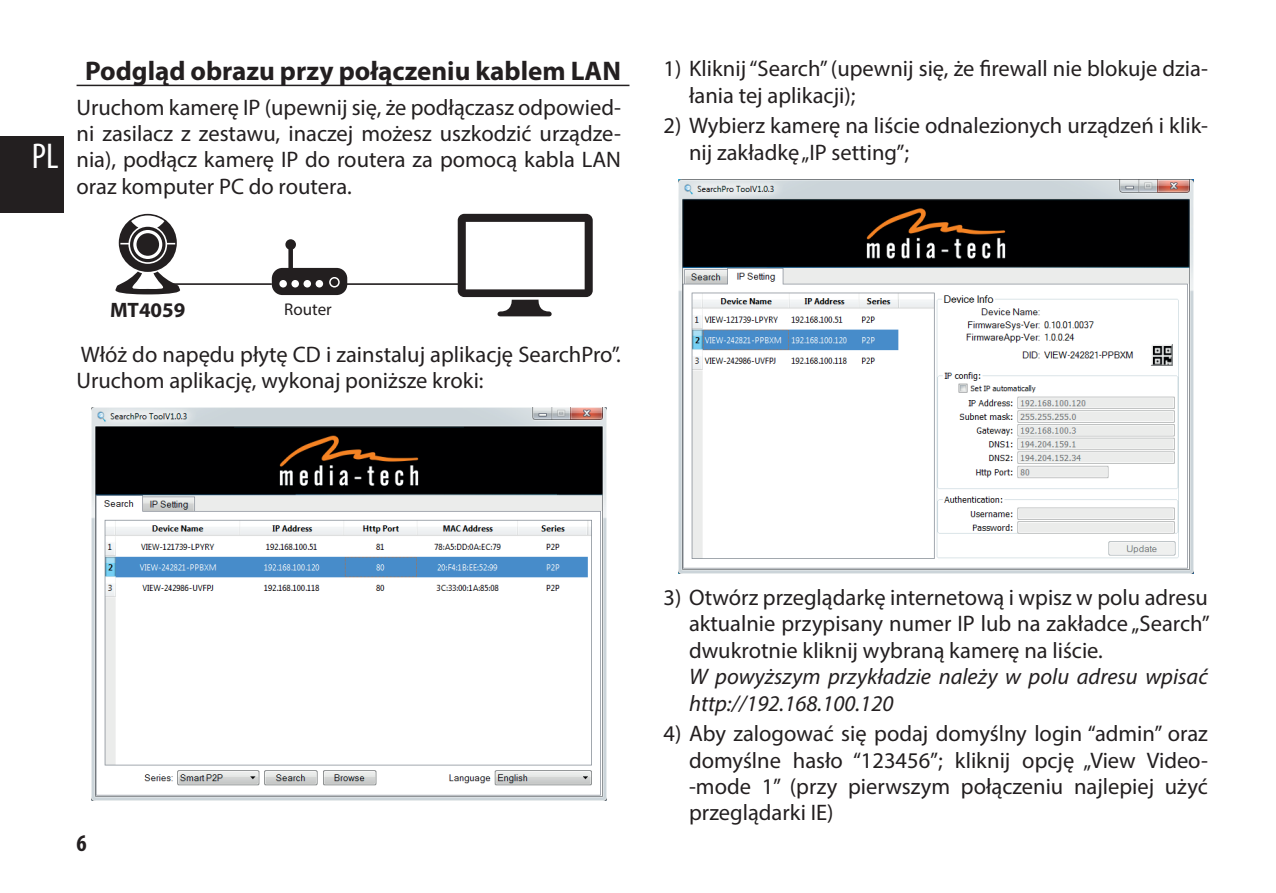
<style>
.page{position:relative;width:1276px;height:893px;background:#fff}
.page>*{position:absolute;margin:0;border:0;box-sizing:border-box;transform-origin:0 0}
.t1{font:condensed 36px "Myriad Pro";color:#fff}
.t2{font:700 27px "Myriad Pro";color:#231f20}
.t3{font:700 condensed 24px "Myriad Pro";color:#231f20}
.t4{font:22.5px/26.4px "Myriad Pro";color:#231f20;text-align:justify}
.t5{font:italic 22.5px/26.4px "Myriad Pro";color:#231f20}
.t6{font:700 21px "Myriad Pro";color:#231f20}
.t7{font:17.1px "Myriad Pro";color:#231f20}
</style>
<div class="page">
<div style="left:0;top:136px;width:64px;height:77px;background:#231f20"></div>
<img style="left:91px;top:408px;width:515px;height:393px">
<img style="left:678px;top:179px;width:515px;height:394px">
<hr style="left:77px;top:85px;width:552px;height:1px;background:#231f20">
<svg style="left:272px;top:239px;width:75px;height:56px"></svg>
<svg style="left:458px;top:214px;width:135px;height:102px"></svg>
<svg style="left:115px;top:214px;width:65px;height:80px"></svg>
<hr style="left:346px;top:283px;width:113px;height:2px;background:#231f20">
<hr style="left:170px;top:283px;width:102px;height:2px;background:#231f20">
<h1 class="t1" style="left:32px;top:135px;width:28px">PL</h1>
<p class="t2" style="left:85px;top:53px;width:537px">Podgląd obrazu przy połączeniu kablem LAN</p>
<p class="t4" style="left:77px;top:94px;width:546px">Uruchom kamerę IP (upewnij się, że podłączasz odpowied&shy;ni zasilacz z zestawu, inaczej możesz uszkodzić urządze&shy;nia), podłącz kamerę IP do routera za pomocą kabla LAN oraz komputer PC do routera.</p>
<p class="t6" style="left:110px;top:296px;width:77px">MT4059</p>
<p class="t7" style="left:284px;top:299px;width:49px">Router</p>
<p class="t4" style="left:77px;top:341px;width:545px">Włóż do napędu płytę CD i zainstaluj aplikację SearchPro”.<br>Uruchom aplikację, wykonaj poniższe kroki:</p>
<p class="t4" style="left:689px;top:55px;width:520px;text-indent:-26px">1) Kliknij “Search” (upewnij się, że firewall nie blokuje dzia&shy;łania tej aplikacji);</p>
<p class="t4" style="left:689px;top:112px;width:520px;text-indent:-26px">2) Wybierz kamerę na liście odnalezionych urządzeń i klik&shy;nij zakładkę „IP setting”;</p>
<p class="t3" style="left:77px;top:828px;width:12px">6</p>
<p class="t4" style="left:689px;top:584px;width:522px;text-indent:-26px">3) Otwórz przeglądarkę internetową i wpisz w polu adresu aktualnie przypisany numer IP lub na zakładce „Search” dwukrotnie kliknij wybraną kamerę na liście.</p>
<p class="t5" style="left:689px;top:663px;width:520px">W powyższym przykładzie należy w polu adresu wpisać http://192.168.100.120</p>
<p class="t4" style="left:689px;top:720px;width:520px;text-indent:-26px">4) Aby zalogować się podaj domyślny login “admin” oraz domyślne hasło “123456”; kliknij opcję „View Video--mode 1” (przy pierwszym połączeniu najlepiej użyć przeglądarki IE)</p>
</div>
